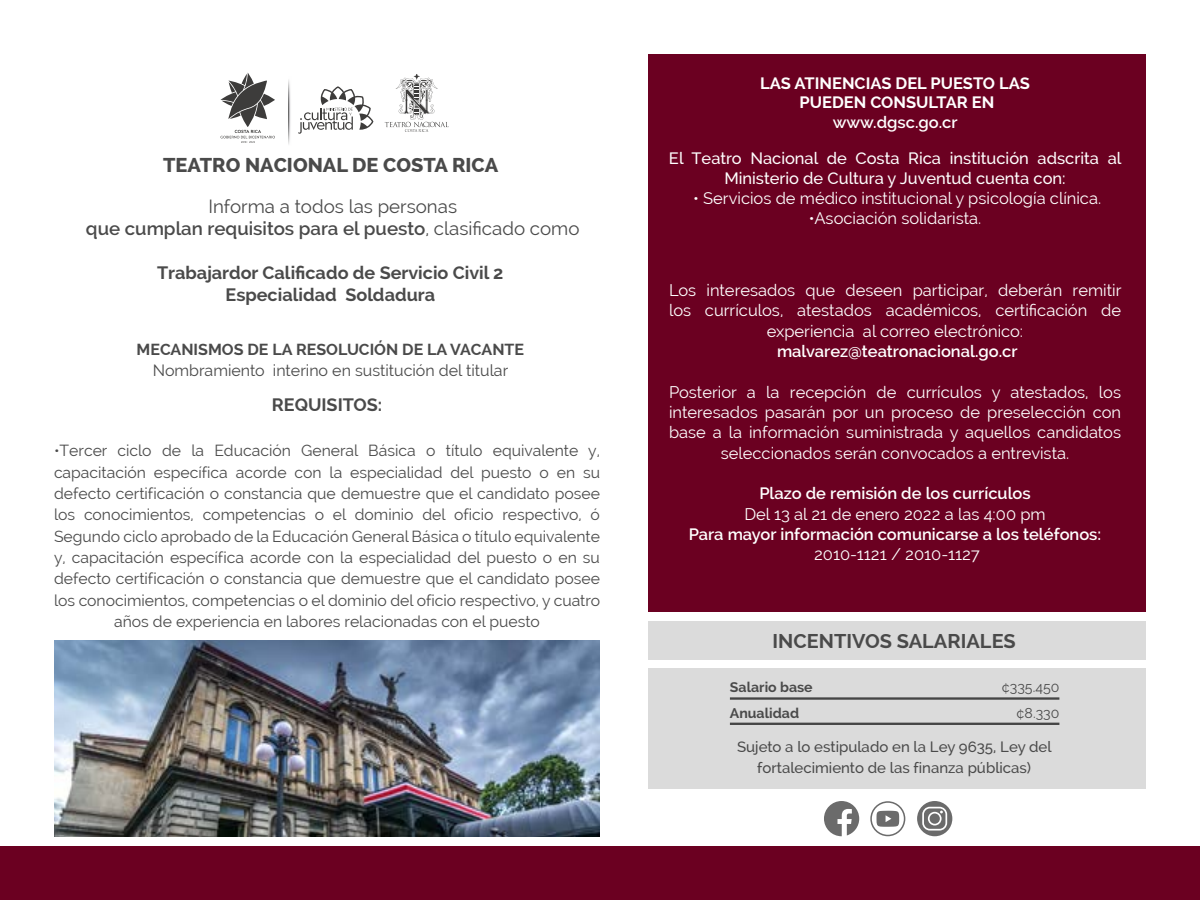
<style>
.page{position:relative;width:1200px;height:900px;background:#fff}
.page>*{position:absolute;margin:0;border:0;box-sizing:border-box;transform-origin:0 0}
.t1{font:800 20.1px "Raleway";color:#4a4a4a}
.t2{font:700 19.95px "Raleway";color:#4a4a4a}
.t3{font:18.75px/22.5px "Raleway";color:#4a4a4a;text-align:center}
.t4{font:700 18px/21.6px "Raleway";color:#4a4a4a;text-align:center}
.t5{font:16.5px/20.4px "Raleway";color:#fff;text-align:center}
.t6{font:600 16.5px "Raleway";color:#fff}
.t7{font:500 16.5px/19.8px "Raleway";color:#fff;text-align:center}
.t8{font:700 16.5px/19.8px "Raleway";color:#fff;text-align:center}
.t9{font:16.05px "Raleway";color:#4a4a4a}
.t10{font:700 16.05px "Raleway";color:#4a4a4a}
.t11{font:15.75px/21.3px "Raleway";color:#4a4a4a;text-align:center}
.t12{font:500 15px/21.3px "Raleway";color:#4a4a4a;text-align:center}
.t13{font:700 14.1px "Raleway";color:#4a4a4a}
.t14{font:14.1px "Raleway";color:#4a4a4a}
.s1{font-weight:600}
</style>
<div class="page">
<div style="left:648px;top:668px;width:498px;height:121px;background:#dbdbdb"></div>
<div style="left:648px;top:621px;width:498px;height:39px;background:#dbdbdb"></div>
<div style="left:648px;top:54px;width:498px;height:558px;background:#6b0021"></div>
<div style="left:0;top:846px;width:1200px;height:54px;background:#6b0021"></div>
<svg style="left:385px;top:74px;width:64px;height:58px"></svg>
<svg style="left:220px;top:73px;width:55px;height:70px"></svg>
<svg style="left:298px;top:86px;width:75px;height:48px"></svg>
<svg style="left:288px;top:80px;width:3px;height:64px"></svg>
<hr style="left:730px;top:697px;width:329px;height:3px;background:#454545">
<hr style="left:730px;top:723px;width:329px;height:2px;background:#454545">
<svg style="left:824px;top:801px;width:35px;height:35px"></svg>
<svg style="left:917px;top:801px;width:35px;height:35px"></svg>
<svg style="left:870px;top:801px;width:35px;height:35px"></svg>
<img style="left:54px;top:640px;width:546px;height:196px">
<p class="t1" style="left:163px;top:153px;width:337px">TEATRO NACIONAL DE COSTA RICA</p>
<p class="t3" style="left:86px;top:195px;width:495px">Informa a todos las personas<br><span class="s1">que cumplan requisitos para el puesto</span>, clasificado como</p>
<p class="t4" style="left:157px;top:262px;width:348px">Trabajardor Calificado de Servicio Civil 2<br>Especialidad Soldadura</p>
<p class="t10" style="left:137px;top:340px;width:389px">MECANISMOS DE LA RESOLUCIÓN DE LA VACANTE</p>
<p class="t9" style="left:153px;top:361px;width:357px">Nombramiento interino en sustitución del titular</p>
<p class="t4" style="left:272px;top:394px;width:112px">REQUISITOS:</p>
<p class="t11" style="left:54px;top:440px;width:548px">•Tercer ciclo de la Educación General Básica o título equivalente y, capacitación específica acorde con la especialidad del puesto o en su defecto certificación o constancia que demuestre que el candidato posee los conocimientos, competencias o el dominio del oficio respectivo, ó Segundo ciclo aprobado de la Educación General Básica o título equivalente y, capacitación específica acorde con la especialidad del puesto o en su defecto certificación o constancia que demuestre que el candidato posee los conocimientos, competencias o el dominio del oficio respectivo, y cuatro años de experiencia en labores relacionadas con el puesto</p>
<p class="t8" style="left:760px;top:73px;width:271px">LAS ATINENCIAS DEL PUESTO LAS<br>PUEDEN CONSULTAR EN</p>
<p class="t6" style="left:833px;top:113px;width:127px">www.dgsc.go.cr</p>
<p class="t7" style="left:669px;top:149px;width:454px">El Teatro Nacional de Costa Rica institución adscrita al<br>Ministerio de Cultura y Juventud cuenta con:</p>
<p class="t5" style="left:693px;top:188px;width:410px">• Servicios de médico institucional y psicología clínica.</p>
<p class="t5" style="left:809px;top:208px;width:174px">•Asociación solidarista.</p>
<p class="t5" style="left:669px;top:280px;width:454px">Los interesados que deseen participar, deberán remitir los currículos, atestados académicos, certificación de experiencia al correo electrónico:</p>
<p class="t6" style="left:777px;top:342px;width:242px">malvarez@teatronacional.go.cr</p>
<p class="t5" style="left:669px;top:382px;width:454px">Posterior a la recepción de currículos y atestados, los interesados pasarán por un proceso de preselección con base a la información suministrada y aquellos candidatos seleccionados serán convocados a entrevista.</p>
<p class="t6" style="left:759px;top:484px;width:273px">Plazo de remisión de los currículos</p>
<p class="t5" style="left:744px;top:504px;width:303px">Del 13 al 21 de enero 2022 a las 4:00 pm</p>
<p class="t6" style="left:689px;top:525px;width:414px">Para mayor información comunicarse a los teléfonos:</p>
<p class="t5" style="left:814px;top:544px;width:167px">2010-1121 / 2010-1127</p>
<p class="t2" style="left:773px;top:630px;width:245px">INCENTIVOS SALARIALES</p>
<p class="t13" style="left:730px;top:679px;width:84px">Salario base</p>
<p class="t14" style="left:1002px;top:679px;width:59px">¢335.450</p>
<p class="t13" style="left:730px;top:705px;width:71px">Anualidad</p>
<p class="t14" style="left:1017px;top:705px;width:44px">¢8.330</p>
<p class="t12" style="left:737px;top:736px;width:316px">Sujeto a lo estipulado en la Ley 9635, Ley del fortalecimiento de las finanza públicas)</p>
</div>
